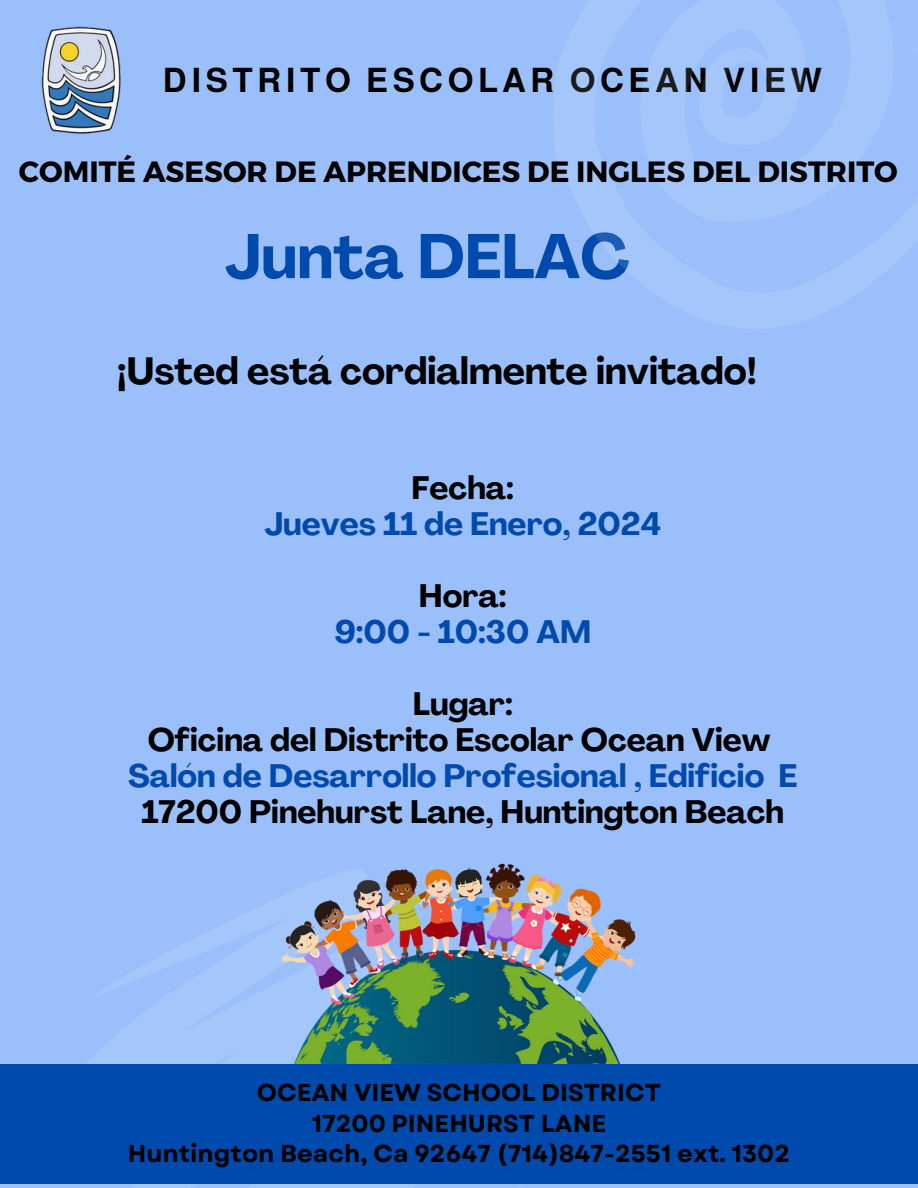
<style>
.page{position:relative;width:918px;height:1188px;background:#9bbffa}
.page>*{position:absolute;margin:0;border:0;box-sizing:border-box;transform-origin:0 0}
.t1{font:700 62.1px "Agrandir";color:#004aad}
.t2{font:700 37.5px "Agrandir";color:#000}
.t3{font:700 33.75px "Almarai";letter-spacing:.135em;color:#000}
.t4{font:700 31.95px "Agrandir";color:#000}
.t5{font:700 31.95px "Agrandir";color:#004aad}
.t6{font:700 29.25px "Montserrat";color:#000}
.t7{font:700 24.45px "Garet";color:#000}
</style>
<div class="page">
<div style="left:0;top:1064px;width:918px;height:120px;background:#004aad"></div>
<img style="left:41px;top:26px;width:80px;height:108px">
<img style="left:281px;top:863px;width:355px;height:201px">
<p class="t3" style="left:163px;top:61px;width:660px">DISTRITO ESCOLAR OCEAN VIEW</p>
<p class="t6" style="left:19px;top:152px;width:880px">COMITÉ ASESOR DE APRENDICES DE INGLES DEL DISTRITO</p>
<p class="t1" style="left:225px;top:232px;width:407px">Junta DELAC</p>
<p class="t2" style="left:117px;top:356px;width:642px">¡Usted está cordialmente invitado!</p>
<p class="t4" style="left:412px;top:475px;width:104px">Fecha:</p>
<p class="t5" style="left:264px;top:511px;width:398px">Jueves 11 de Enero, 2024</p>
<p class="t4" style="left:419px;top:583px;width:89px">Hora:</p>
<p class="t5" style="left:334px;top:619px;width:258px">9:00 - 10:30 AM</p>
<p class="t4" style="left:413px;top:691px;width:101px">Lugar:</p>
<p class="t4" style="left:148px;top:727px;width:624px">Oficina del Distrito Escolar Ocean View</p>
<p class="t5" style="left:128px;top:763px;width:671px">Salón de Desarrollo Profesional , Edificio E</p>
<p class="t4" style="left:142px;top:799px;width:644px">17200 Pinehurst Lane, Huntington Beach</p>
<p class="t7" style="left:257px;top:1075px;width:406px">OCEAN VIEW SCHOOL DISTRICT</p>
<p class="t7" style="left:312px;top:1105px;width:296px">17200 PINEHURST LANE</p>
<p class="t7" style="left:128px;top:1136px;width:664px">Huntington Beach, Ca 92647 (714)847-2551 ext. 1302</p>
</div>
